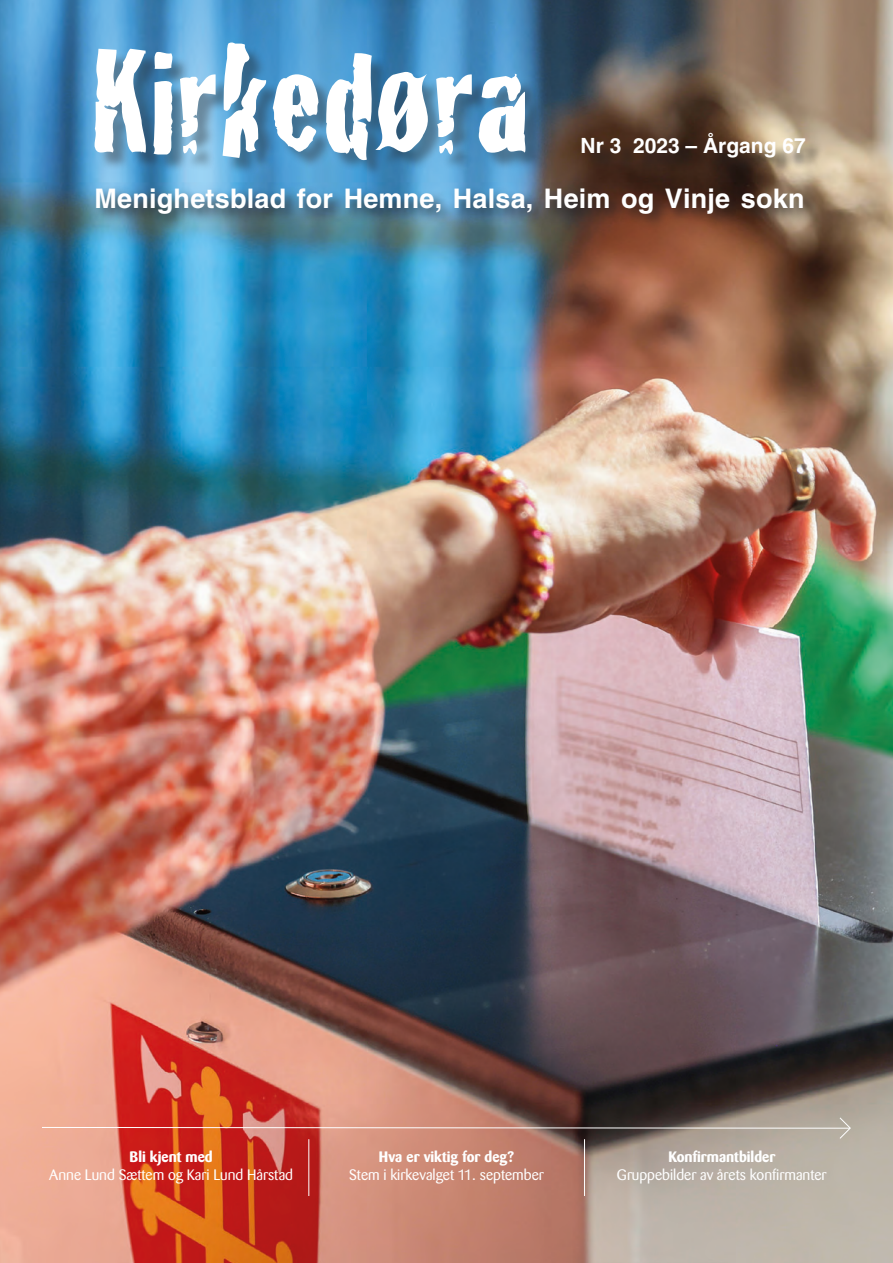
<style>
.page{position:relative;width:893px;height:1263px;background:#fff}
.page>*{position:absolute;margin:0;border:0;box-sizing:border-box;transform-origin:0 0}
.t1{font:700 27px "Helvetica";letter-spacing:.01em;color:#fff}
.t2{font:700 21px "Helvetica";color:#fff}
.t3{font:15px "Barmeno";color:#fff}
.t4{font:700 15px "Barmeno";color:#fff}
</style>
<div class="page">
<img style="left:0;top:0;width:893px;height:1263px">
<div style="left:92px;top:185px;width:727px;height:46px;background:#231f20;opacity:.75"></div>
<div style="left:97px;top:45px;width:447px;height:133px;background:#231f20;opacity:.4"></div>
<svg style="left:95px;top:49px;width:51px;height:104px"></svg>
<svg style="left:153px;top:52px;width:20px;height:103px"></svg>
<svg style="left:180px;top:74px;width:36px;height:80px"></svg>
<svg style="left:223px;top:43px;width:44px;height:115px"></svg>
<svg style="left:273px;top:74px;width:45px;height:78px"></svg>
<svg style="left:326px;top:53px;width:102px;height:107px"></svg>
<svg style="left:436px;top:74px;width:36px;height:80px"></svg>
<svg style="left:479px;top:74px;width:46px;height:79px"></svg>
<div style="left:584px;top:137px;width:240px;height:39px;background:#231f20;opacity:.75"></div>
<hr style="left:308px;top:1139px;width:1px;height:57px;background:#fff">
<hr style="left:584px;top:1139px;width:1px;height:57px;background:#fff">
<svg style="left:41px;top:1117px;width:810px;height:22px;background:#b5786a"></svg>
<p class="t2" style="left:580px;top:133px;width:227px">Nr 3 2023 – Årgang 67</p>
<p class="t1" style="left:95px;top:182px;width:711px">Menighetsblad for Hemne, Halsa, Heim og Vinje sokn</p>
<p class="t4" style="left:130px;top:1148px;width:85px">Bli kjent med</p>
<p class="t3" style="left:49px;top:1166px;width:245px">Anne Lund Sættem og Kari Lund Hårstad</p>
<p class="t4" style="left:379px;top:1148px;width:137px">Hva er viktig for deg?</p>
<p class="t3" style="left:349px;top:1166px;width:196px">Stem i kirkevalget 11. september</p>
<p class="t4" style="left:668px;top:1148px;width:108px">Konfirmantbilder</p>
<p class="t3" style="left:617px;top:1166px;width:211px">Gruppebilder av årets konfirmanter</p>
</div>
